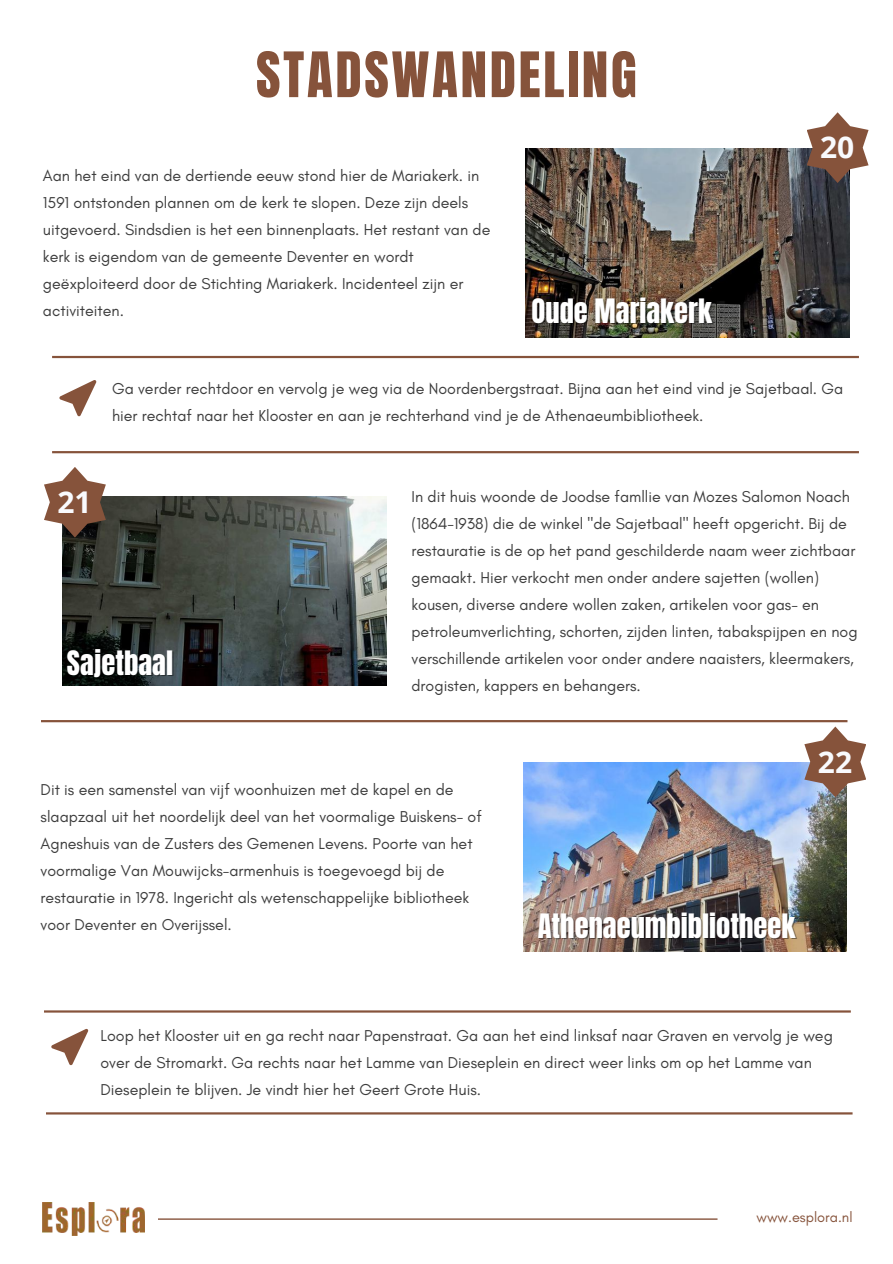
<style>
.page{position:relative;width:893px;height:1264px;background:#fff}
.page>*{position:absolute;margin:0;border:0;box-sizing:border-box;transform-origin:0 0}
.t1{font:53.25px "Anton";letter-spacing:.05em;color:#86533b}
.t2{font:700 30px "Open Sans";color:#f9fafd}
.t3{font:28.5px "Anton";color:#fff}
.t4{font:16.05px/27px "Glacial Indifference";color:#3d3d3d}
.t5{font:14.55px "Glacial Indifference";color:#86533b}
</style>
<div class="page">
<svg style="left:158px;top:1218px;width:559px;height:1px"></svg>
<img style="left:43px;top:1202px;width:101px;height:33px">
<hr style="left:52px;top:356px;width:806px;height:2px;background:#86533b">
<svg style="left:52px;top:451px;width:806px;height:2px"></svg>
<svg style="left:59px;top:380px;width:37px;height:36px"></svg>
<svg style="left:44px;top:1010px;width:806px;height:2px"></svg>
<svg style="left:46px;top:1112px;width:806px;height:2px"></svg>
<svg style="left:51px;top:1028px;width:37px;height:37px"></svg>
<img style="left:525px;top:149px;width:324px;height:188px">
<svg style="left:806px;top:112px;width:62px;height:71px"></svg>
<img style="left:62px;top:496px;width:324px;height:189px">
<svg style="left:44px;top:467px;width:62px;height:70px"></svg>
<img style="left:523px;top:797px;width:323px;height:154px">
<svg style="left:41px;top:720px;width:825px;height:77px"></svg>
<h1 class="t1" style="left:256px;top:36px;width:382px">STADSWANDELING</h1>
<p class="t4" style="left:43px;top:162px;width:449px">Aan het eind van de dertiende eeuw stond hier de Mariakerk. in 1591 ontstonden plannen om de kerk te slopen. Deze zijn deels uitgevoerd. Sindsdien is het een binnenplaats. Het restant van de kerk is eigendom van de gemeente Deventer en wordt geëxploiteerd door de Stichting Mariakerk. Incidenteel zijn er activiteiten.</p>
<h3 class="t3" style="left:531px;top:290px;width:182px">Oude Mariakerk</h3>
<h2 class="t2" style="left:820px;top:126px;width:36px">20</h2>
<p class="t4" style="left:112px;top:375px;width:732px">Ga verder rechtdoor en vervolg je weg via de Noordenbergstraat. Bijna aan het eind vind je Sajetbaal. Ga hier rechtaf naar het Klooster en aan je rechterhand vind je de Athenaeumbibliotheek.</p>
<h2 class="t2" style="left:57px;top:481px;width:36px">21</h2>
<p class="t4" style="left:411px;top:482px;width:447px">In dit huis woonde de Joodse famllie van Mozes Salomon Noach (1864-1938) die de winkel "de Sajetbaal" heeft opgericht. Bij de restauratie is de op het pand geschilderde naam weer zichtbaar gemaakt. Hier verkocht men onder andere sajetten (wollen) kousen, diverse andere wollen zaken, artikelen voor gas- en petroleumverlichting, schorten, zijden linten, tabakspijpen en nog verschillende artikelen voor onder andere naaisters, kleermakers, drogisten, kappers en behangers.</p>
<h3 class="t3" style="left:67px;top:642px;width:108px">Sajetbaal</h3>
<p class="t4" style="left:41px;top:776px;width:442px">Dit is een samenstel van vijf woonhuizen met de kapel en de slaapzaal uit het noordelijk deel van het voormalige Buiskens- of Agneshuis van de Zusters des Gemenen Levens. Poorte van het voormalige Van Mouwijcks-armenhuis is toegevoegd bij de restauratie in 1978. Ingericht als wetenschappelijke bibliotheek voor Deventer en Overijssel.</p>
<h2 class="t2" style="left:817px;top:740px;width:36px">22</h2>
<h3 class="t3" style="left:537px;top:905px;width:259px">Athenaeumbibliotheek</h3>
<p class="t4" style="left:100px;top:1021px;width:733px">Loop het Klooster uit en ga recht naar Papenstraat. Ga aan het eind linksaf naar Graven en vervolg je weg over de Stromarkt. Ga rechts naar het Lamme van Dieseplein en direct weer links om op het Lamme van<br>Dieseplein te blijven. Je vindt hier het Geert Grote Huis.</p>
<p class="t5" style="left:756px;top:1208px;width:97px">www.esplora.nl</p>
</div>
